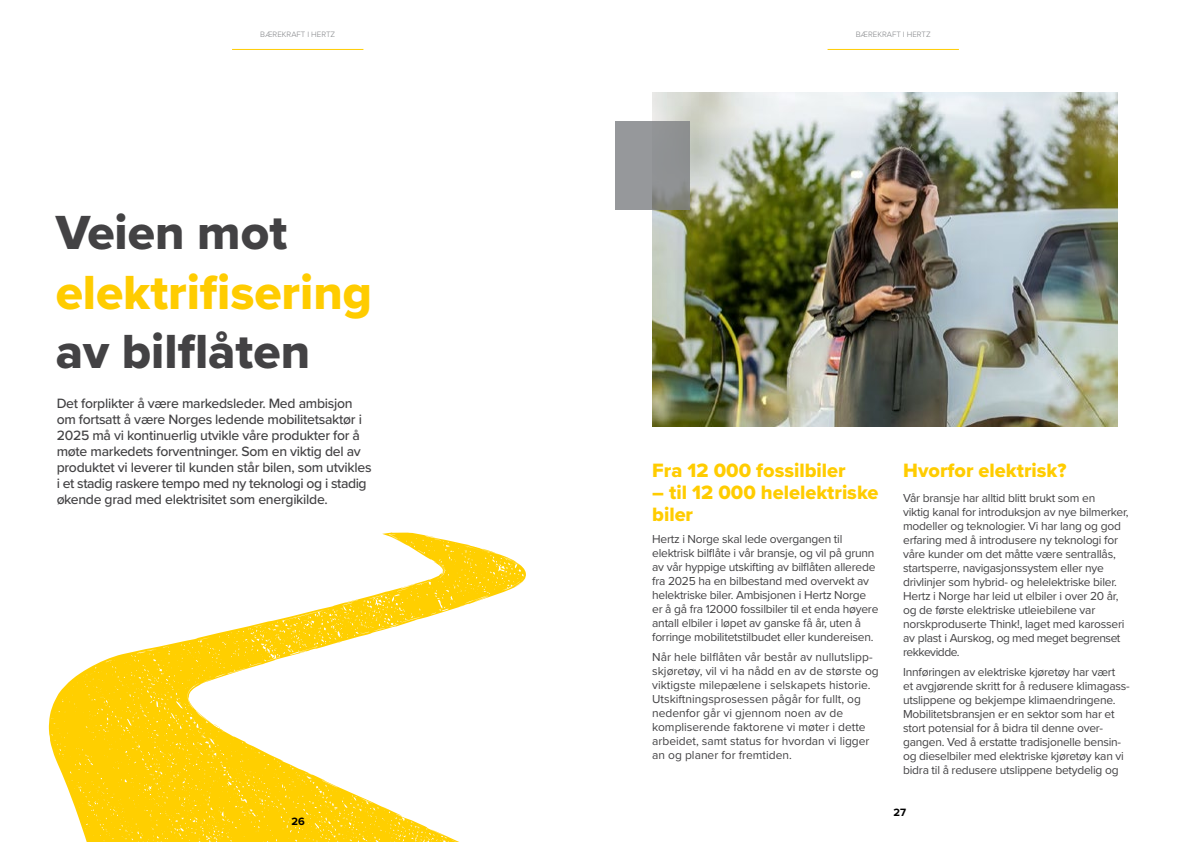
<style>
.page{position:relative;width:1191px;height:842px;background:#fff}
.page>*{position:absolute;margin:0;border:0;box-sizing:border-box;transform-origin:0 0}
.t1{font:49.7px "Proxima Nova Extrabld";color:#434244}
.t2{font:49.7px "Proxima Nova Extrabld";color:#fc0}
.t3{font:20px/22px "Proxima Nova Extrabld";color:#fc0}
.t4{font:500 14px/16px "Proxima Nova";letter-spacing:-.02em;color:#434244}
.t5{font:12px/14px "Proxima Nova";letter-spacing:-.02em;color:#434244}
.t6{font:12px/14px "Proxima Nova";color:#434244}
.t7{font:700 11px "Proxima Nova";color:#000}
.t8{font:300 8px "Proxima Nova";color:#808285}
</style>
<div class="page">
<img style="left:652px;top:92px;width:465px;height:334px">
<hr style="left:827px;top:49px;width:132px;height:1px;background:#fc0">
<svg style="left:52px;top:538px;width:474px;height:304px"></svg>
<hr style="left:232px;top:49px;width:131px;height:1px;background:#fc0">
<svg style="left:615px;top:121px;width:74px;height:89px;background:#919394"></svg>
<p class="t8" style="left:260px;top:28px;width:77px">BÆREKRAFT I HERTZ</p>
<h1 class="t1" style="left:56px;top:195px;width:233px">Veien mot</h1>
<h1 class="t2" style="left:56px;top:255px;width:318px">elektrifisering</h1>
<h1 class="t1" style="left:56px;top:315px;width:256px">av bilflåten</h1>
<p class="t4" style="left:57px;top:395px;width:316px">Det forplikter å være markedsleder. Med ambisjon om fortsatt å være Norges ledende mobilitetsaktør i 2025 må vi kontinuerlig utvikle våre produkter for å møte markedets forventninger. Som en viktig del av produktet vi leverer til kunden står bilen, som utvikles i et stadig raskere tempo med ny teknologi og i stadig økende grad med elektrisitet som energikilde.</p>
<p class="t7" style="left:292px;top:813px;width:15px">26</p>
<p class="t8" style="left:855px;top:28px;width:77px">BÆREKRAFT I HERTZ</p>
<h2 class="t3" style="left:652px;top:459px;width:195px">Fra 12 000 fossilbiler</h2>
<h2 class="t3" style="left:652px;top:481px;width:228px">– til 12 000 helelektriske biler</h2>
<p class="t5" style="left:903px;top:490px;width:227px">Vår bransje har alltid blitt brukt som en<br>viktig kanal for introduksjon av nye bilmerker, modeller og teknologier. Vi har lang og god erfaring med å introdusere ny teknologi for våre kunder om det måtte være sentrallås, startsperre, navigasjonssystem eller nye drivlinjer som hybrid- og helelektriske biler.<br>Hertz i Norge har leid ut elbiler i over 20 år, og de første elektriske utleiebilene var norskproduserte Think!, laget med karosseri av plast i Aurskog, og med meget begrenset rekkevidde.</p>
<p class="t5" style="left:903px;top:664px;width:228px">Innføringen av elektriske kjøretøy har vært<br>et avgjørende skritt for å redusere klimagass&shy;utslippene og bekjempe klimaendringene.<br>Mobilitetsbransjen er en sektor som har et stort potensial for å bidra til denne over&shy;gangen. Ved å erstatte tradisjonelle bensin&shy;og dieselbiler med elektriske kjøretøy kan vi bidra til å redusere utslippene betydelig og</p>
<h2 class="t3" style="left:903px;top:459px;width:165px">Hvorfor elektrisk?</h2>
<p class="t5" style="left:652px;top:531px;width:228px">Hertz i Norge skal lede overgangen til elektrisk bilflåte i vår bransje, og vil på grunn av vår hyppige utskifting av bilflåten allerede fra 2025 ha en bilbestand med overvekt av helektriske biler. Ambisjonen i Hertz Norge er å gå fra 12000 fossilbiler til et enda høyere antall elbiler i løpet av ganske få år, uten å forringe mobilitetstilbudet eller kundereisen.</p>
<p class="t6" style="left:652px;top:649px;width:228px">Når hele bilflåten vår består av nullutslipp&shy;skjøretøy, vil vi ha nådd en av de største og viktigste milepælene i selskapets historie.<br>Utskiftningsprosessen pågår for fullt, og nedenfor går vi gjennom noen av de kompliserende faktorene vi møter i dette arbeidet, samt status for hvordan vi ligger an og planer for fremtiden.</p>
<p class="t7" style="left:893px;top:805px;width:14px">27</p>
</div>
